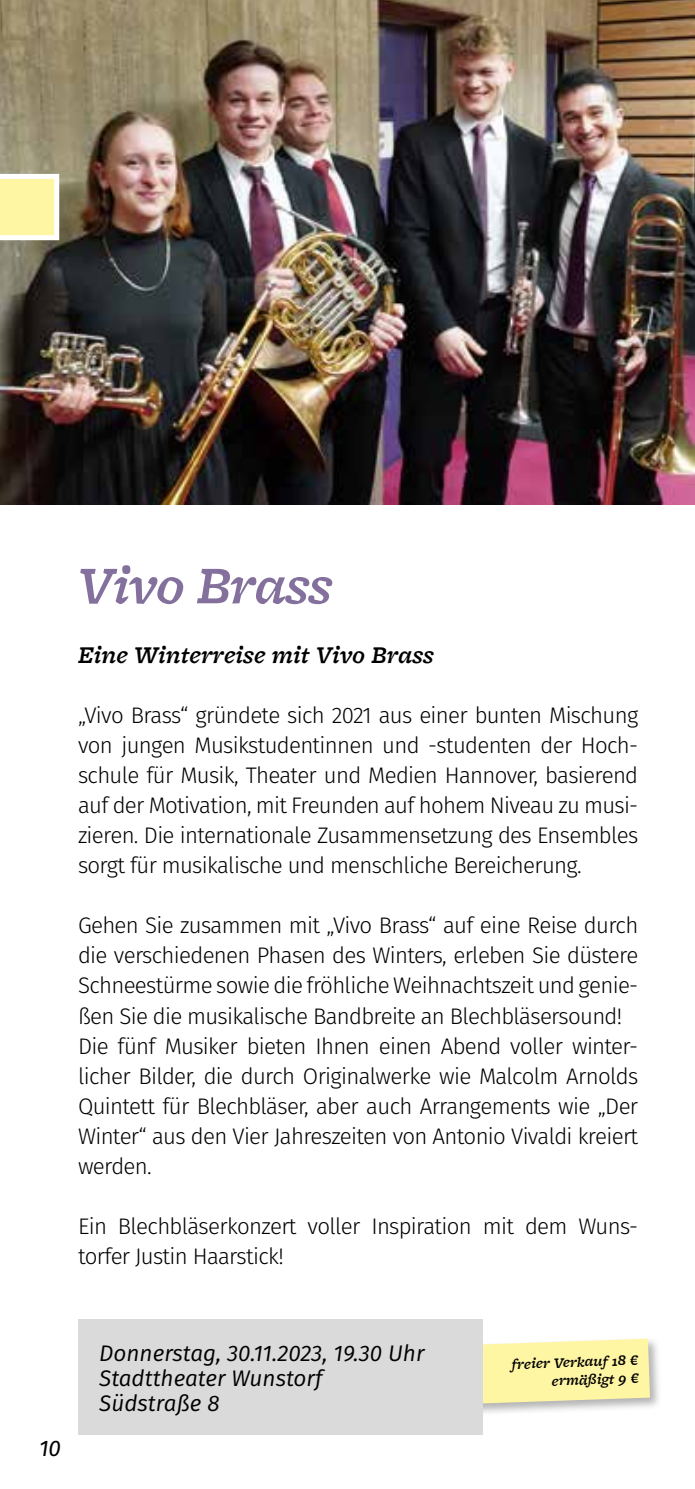
<style>
.page{position:relative;width:695px;height:1489px;background:#fff}
.page>*{position:absolute;margin:0;border:0;box-sizing:border-box;transform-origin:0 0}
.t1{font:italic 600 55px "Freight Micro Pro";letter-spacing:-.02em;color:#84709c}
.t2{font:italic 600 25px "Freight Micro Pro";color:#000}
.t3{font:300 22.5px/30px "Fira Sans";letter-spacing:-.03em;color:#000}
.t4{font:italic 22.5px/25px "Fira Sans";color:#000}
.t5{font:italic 22.5px "Fira Sans";color:#000}
.t6{font:italic 600 15px/18px "Freight Micro Pro";color:#000;text-align:right}
</style>
<div class="page">
<div style="left:446px;top:1335px;width:216px;height:81px;background:#000;opacity:.3"></div>
<svg style="left:482px;top:1338px;width:168px;height:66px;background:#fbf3aa"></svg>
<img style="left:0;top:0;width:694px;height:504px">
<div style="left:78px;top:1318px;width:404px;height:116px;background:#dadada"></div>
<svg style="left:0;top:174px;width:59px;height:66px"></svg>
<h1 class="t1" style="left:78px;top:547px;width:256px">Vivo Brass</h1>
<p class="t2" style="left:78px;top:637px;width:357px">Eine Winterreise mit Vivo Brass</p>
<p class="t3" style="left:78px;top:700px;width:561px;text-align:justify">„Vivo Brass“ gründete sich 2021 aus einer bunten Mischung von jungen Musikstudentinnen und -studenten der Hoch&shy;schule für Musik, Theater und Medien Hannover, basierend auf der Motivation, mit Freunden auf hohem Niveau zu musi&shy;zieren. Die internationale Zusammensetzung des Ensembles sorgt für musikalische und menschliche Bereicherung.</p>
<p class="t3" style="left:78px;top:910px;width:561px">Gehen Sie zusammen mit „Vivo Brass“ auf eine Reise durch die verschiedenen Phasen des Winters, erleben Sie düstere Schneestürme sowie die fröhliche Weihnachtszeit und genie&shy;ßen Sie die musikalische Bandbreite an Blechbläsersound!<br>Die fünf Musiker bieten Ihnen einen Abend voller winter&shy;licher Bilder, die durch Originalwerke wie Malcolm Arnolds Quintett für Blechbläser, aber auch Arrangements wie „Der Winter“ aus den Vier Jahreszeiten von Antonio Vivaldi kreiert werden.</p>
<p class="t3" style="left:78px;top:1210px;width:561px">Ein Blechbläserkonzert voller Inspiration mit dem Wuns&shy;torfer Justin Haarstick!</p>
<p class="t5" style="left:39px;top:1431px;width:24px">10</p>
<p class="t4" style="left:99px;top:1340px;width:327px">Donnerstag, 30.11.2023, 19.30 Uhr<br>Stadttheater Wunstorf<br>Südstraße 8</p>
<p class="t6" style="left:511px;top:1354px;width:128px;rotate:-2deg">freier Verkauf 18 € ermäßigt 9 €</p>
</div>
